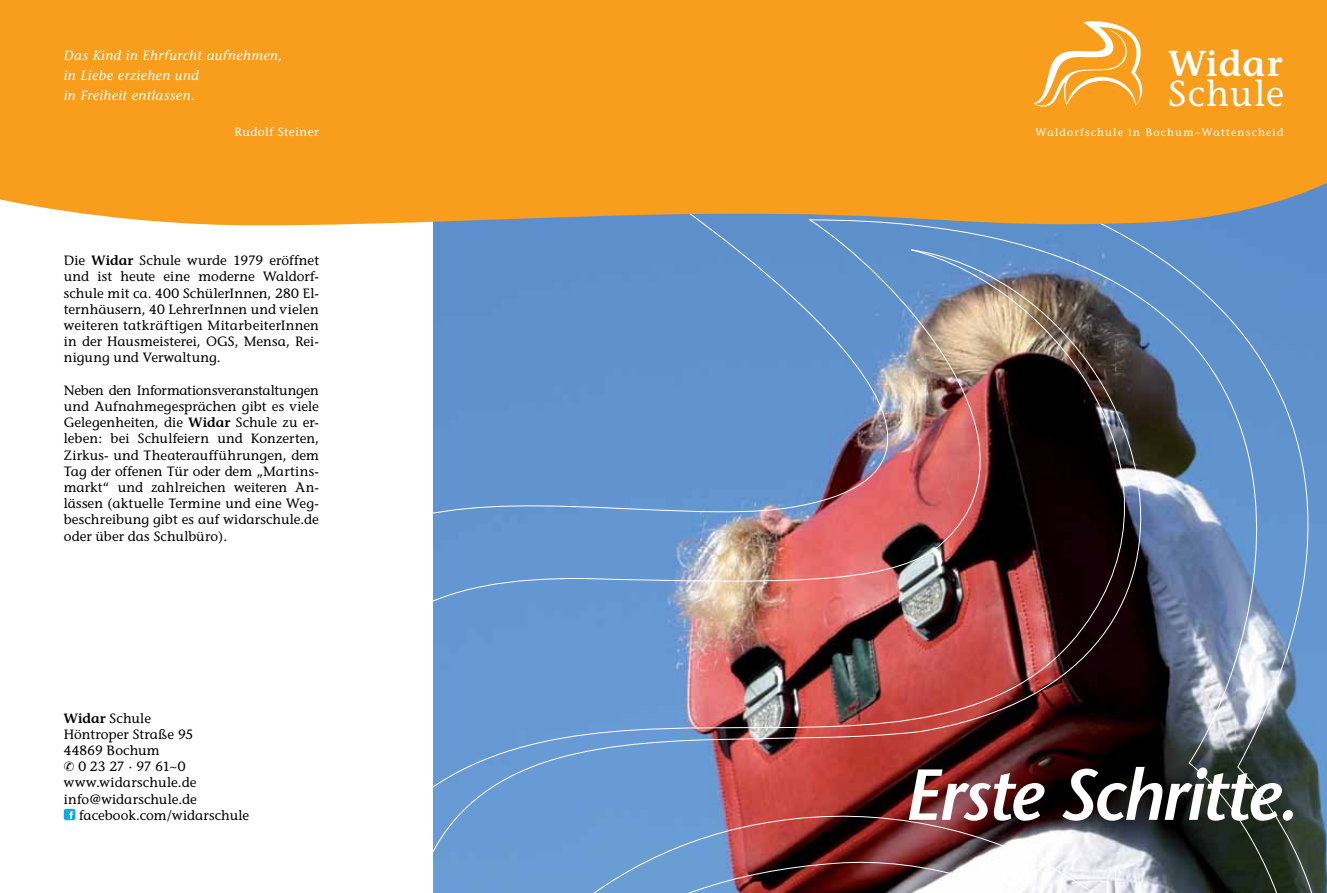
<style>
.page{position:relative;width:1327px;height:893px;background:#fff}
.page>*{position:absolute;margin:0;border:0;box-sizing:border-box;transform-origin:0 0}
.t1{font:italic 600 72px "Stone Sans";letter-spacing:-.04em;color:#fff}
.t2{font:36px "Stone Informal";letter-spacing:.04em;color:#fff}
.t3{font:600 36px "Stone Informal";letter-spacing:.025em;color:#fff}
.t4{font:13.5px/16.2px "Stone Informal";letter-spacing:.005em;color:#000;text-align:justify}
.t5{font:italic 13.5px/20px "Stone Informal";letter-spacing:.035em;color:#fff}
.t6{font:13.5px "Stone Informal";letter-spacing:.025em;color:#000}
.t7{font:12px "Stone Informal";letter-spacing:.04em;color:#fff}
.t8{font:10.8px "Stone Informal";letter-spacing:.12em;color:#fff}
.s1{font-weight:600}
</style>
<div class="page">
<img style="left:63px;top:230px;width:1264px;height:663px">
<div style="left:0;top:0;width:1327px;height:230px;background:#f99d1c"></div>
<svg style="left:1033px;top:20px;width:120px;height:87px;background:#f9ad43"></svg>
<svg style="left:64px;top:809px;width:11px;height:11px"></svg>
<p class="t5" style="left:64px;top:45px;width:220px">Das Kind in Ehrfurcht aufnehmen, in Liebe erziehen und<br>in Freiheit entlassen.</p>
<p class="t7" style="left:234px;top:125px;width:86px">Rudolf Steiner</p>
<p class="t4" style="left:64px;top:252px;width:257px">Die <span class="s1">Widar</span> Schule wurde 1979 eröffnet und ist heute eine moderne Waldorf&shy;schule mit ca. 400 SchülerInnen, 280 El&shy;ternhäusern, 40 LehrerInnen und vielen weiteren tatkräftigen MitarbeiterInnen in der Hausmeisterei, OGS, Mensa, Rei&shy;nigung und Verwaltung.</p>
<p class="t4" style="left:64px;top:382px;width:257px">Neben den Informationsveranstaltungen und Aufnahmegesprächen gibt es viele Gelegenheiten, die <span class="s1">Widar</span> Schule zu er&shy;leben: bei Schulfeiern und Konzerten, Zirkus- und Theateraufführungen, dem Tag der offenen Tür oder dem „Martins&shy;markt“ und zahlreichen weiteren An&shy;lässen (aktuelle Termine und eine Weg&shy;beschreibung gibt es auf widarschule.de oder über das Schulbüro).</p>
<p class="t4" style="left:64px;top:710px;width:89px"><span class="s1">Widar</span> Schule</p>
<p class="t4" style="left:64px;top:726px;width:131px">Höntroper Straße 95</p>
<p class="t4" style="left:64px;top:742px;width:98px">44869 Bochum</p>
<p class="t4" style="left:64px;top:758px;width:123px">✆ 0 23 27 · 97 61~0</p>
<p class="t6" style="left:64px;top:775px;width:134px">www.widarschule.de</p>
<p class="t4" style="left:64px;top:791px;width:135px">info@widarschule.de</p>
<p class="t4" style="left:79px;top:807px;width:171px">facebook.com/widarschule</p>
<h2 class="t3" style="left:1168px;top:42px;width:115px">Widar</h2>
<h2 class="t2" style="left:1168px;top:72px;width:117px">Schule</h2>
<p class="t8" style="left:1035px;top:125px;width:249px">Waldorfschule in Bochum~Wattenscheid</p>
<h1 class="t1" style="left:903px;top:751px;width:395px">Erste Schritte.</h1>
</div>
